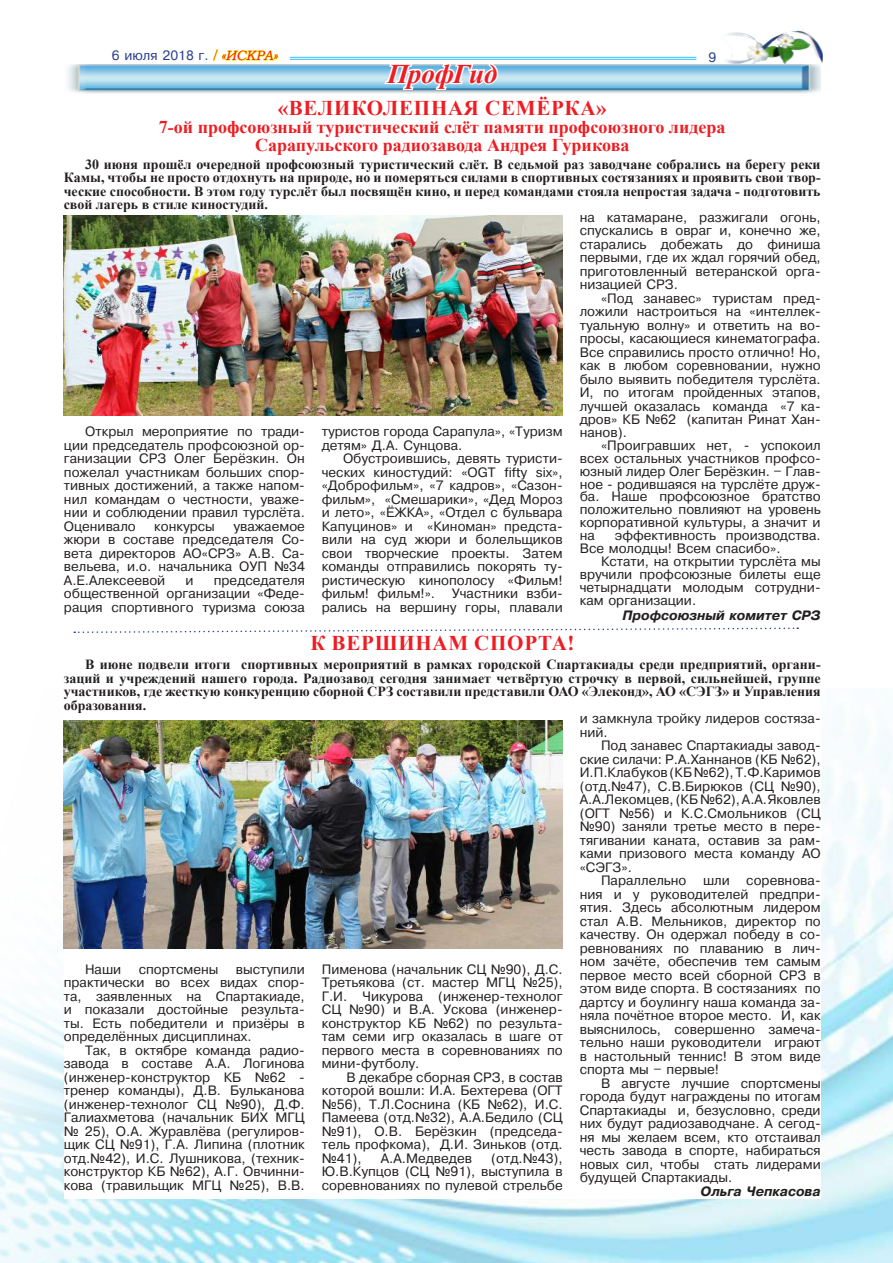
<style>
.page{position:relative;width:893px;height:1263px;background:#fff}
.page>*{position:absolute;margin:0;border:0;box-sizing:border-box;transform-origin:0 0}
.t1{font:italic 700 27px "Times New Roman";letter-spacing:-.01em;color:#ee1d23}
.t2{font:700 21px "Times New Roman";letter-spacing:.035em;color:#ee1d23}
.t3{font:700 18px/18px "Times New Roman";color:#ee1d23;text-align:center}
.t4{font:700 13.95px/13.5px "Times New Roman";color:#231f20;text-align:justify}
.t5{font:13.5px/13.5px "Pragmatica Cyrillic";color:#231f20;text-align:justify}
.t6{font:13.5px "Pragmatica Bold Italic Cyrillic";color:#231f20}
.t7{font:13.5px "Pragmatica Cyrillic";color:#253f8e}
.s1{font-family:"Times New Roman";font-size:15px;color:#ee1d23}
.s2{font-family:"Bookman Old Style";font-style:italic;color:#ee1d23}
</style>
<div class="page">
<img style="left:0;top:719px;width:893px;height:544px">
<hr style="left:290px;top:57px;width:406px;height:1px;background:#56cbf5">
<hr style="left:290px;top:59px;width:406px;height:1px;background:#56cbf5">
<svg style="left:213px;top:49px;width:65px;height:12px"></svg>
<img style="left:68px;top:64px;width:753px;height:30px">
<img style="left:725px;top:30px;width:98px;height:34px">
<div style="left:64px;top:561px;width:757px;height:638px;background:#fff"></div>
<svg style="left:382px;top:64px;width:118px;height:28px"></svg>
<svg style="left:74px;top:627px;width:724px;height:6px"></svg>
<img style="left:64px;top:721px;width:499px;height:227px">
<img style="left:64px;top:216px;width:499px;height:200px">
<p class="t7" style="left:112px;top:48px;width:167px">6 июля 2018 г. <span class="s1">/</span> <span class="s2">«ИСКРА»</span></p>
<p class="t7" style="left:708px;top:50px;width:9px">9</p>
<h1 class="t1" style="left:387px;top:55px;width:112px">ПрофГид</h1>
<h2 class="t2" style="left:278px;top:92px;width:330px">«ВЕЛИКОЛЕПНАЯ СЕМЁРКА»</h2>
<h3 class="t3" style="left:159px;top:117px;width:568px">7-ой профсоюзный туристический слёт памяти профсоюзного лидера<br>Сарапульского радиозавода Андрея Гурикова</h3>
<p class="t4" style="left:64px;top:157px;width:758px;text-indent:21px">30 июня прошёл очередной профсоюзный туристический слёт. В седьмой раз заводчане собрались на берегу реки Камы, чтобы не просто отдохнуть на природе, но и померяться силами в спортивных состязаниях и проявить свои твор&shy;ческие способности. В этом году турслёт был посвящён кино, и перед командами стояла непростая задача - подготовить свой лагерь в стиле киностудий.</p>
<p class="t5" style="left:64px;top:425px;width:242px;text-indent:21px">Открыл мероприятие по тради&shy;ции председатель профсоюзной ор&shy;ганизации СРЗ Олег Бер¸зкин. Он пожелал участникам больших спор&shy;тивных достижений, а также напом&shy;нил командам о честности, уваже&shy;нии и соблюдении правил турсл¸та.<br>Оценивало</p>
<p class="t5" style="left:64px;top:520px;width:242px;text-indent:169px">уважаемое жюри в составе председателя Со&shy;вета директоров АО«СРЗ» А.В. Са&shy;вельева, и.о. начальника ОУП ¹34<br>А.Е.Алексеевой</p>
<p class="t5" style="left:154px;top:520px;width:62px">конкурсы</p>
<p class="t5" style="left:64px;top:574px;width:242px;text-indent:150px">председателя общественной организации «Феде&shy;рация спортивного туризма союза</p>
<p class="t5" style="left:186px;top:574px;width:10px">и</p>
<p class="t5" style="left:322px;top:425px;width:242px">туристов города Сарапула», «Туризм детям» Д.А. Сунцова.</p>
<p class="t5" style="left:322px;top:452px;width:242px;text-indent:21px">Обустроившись, девять туристи&shy;ческих киностудий: «OGT fifty six», «Доброфильм», «7 кадров», «Сазон&shy;фильм», «Смешарики», «Дед Мороз и лето», «¨ЖКА», «Отдел с бульвара Капуцинов» и «Киноман» предста&shy;вили на суд жюри и болельщиков свои творческие проекты. Затем команды отправились покорять ту&shy;ристическую кинополосу «Фильм! фильм! фильм!». Участники взби&shy;рались на вершину горы, плавали</p>
<p class="t5" style="left:580px;top:210px;width:242px">на катамаране, разжигали огонь, спускались в овраг и, конечно же, старались добежать до финиша первыми, где их ждал горячий обед, приготовленный ветеранской орга&shy;низацией СРЗ.</p>
<p class="t5" style="left:580px;top:291px;width:242px;text-indent:21px">«Под занавес» туристам пред&shy;ложили настроиться на «интеллек&shy;туальную волну» и ответить на во&shy;просы, касающиеся кинематографа.<br>Все справились просто отлично! Но, как в любом соревновании, нужно было выявить победителя турсл¸та.<br>И, по итогам пройденных этапов, лучшей оказалась команда «7 ка&shy;дров» КБ ¹62 (капитан Ринат Хан&shy;нанов).</p>
<p class="t5" style="left:580px;top:439px;width:242px;line-height:12.9px;text-indent:21px">«Проигравших нет, - успокоил всех остальных участников профсо&shy;юзный лидер Олег Бер¸зкин. – Глав&shy;ное - родившаяся на турсл¸те друж&shy;ба. Наше профсоюзное братство положительно повлияют на уровень корпоративной культуры, а значит и на</p>
<p class="t5" style="left:580px;top:529px;width:242px;line-height:12.9px;text-indent:35px">эффективность производства.<br>Все молодцы! Всем спасибо».</p>
<p class="t5" style="left:580px;top:555px;width:242px;line-height:12.9px;text-indent:21px">Кстати, на открытии турсл¸та мы вручили профсоюзные билеты еще четырнадцати молодым сотрудни&shy;кам организации.</p>
<p class="t6" style="left:623px;top:608px;width:200px">Профсоюзный комитет СРЗ</p>
<h2 class="t2" style="left:310px;top:628px;width:265px">К ВЕРШИНАМ СПОРТА!</h2>
<p class="t4" style="left:64px;top:657px;width:758px;text-indent:21px">В июне подвели итоги спортивных мероприятий в рамках городской Спартакиады среди предприятий, органи&shy;заций и учреждений нашего города. Радиозавод сегодня занимает четвёртую строчку в первой, сильнейшей, группе участников, где жесткую конкуренцию сборной СРЗ составили представили ОАО «Элеконд», АО «СЭГЗ» и Управления образования.</p>
<p class="t5" style="left:580px;top:712px;width:242px">и замкнула тройку лидеров состяза&shy;ний.</p>
<p class="t5" style="left:580px;top:739px;width:242px;text-indent:21px">Под занавес Спартакиады завод&shy;ские силачи: Р.А.Ханнанов (КБ ¹62), И.П.Клабуков (КБ ¹62), Т.Ф.Каримов (отд.¹47), С.В.Бирюков (СЦ ¹90), А.А.Лекомцев, (КБ ¹62), А.А.Яковлев (ОГТ ¹56) и К.С.Смольников (СЦ ¹90) заняли третье место в пере&shy;тягивании каната, оставив за рам&shy;ками призового места команду АО «СЭГЗ».</p>
<p class="t5" style="left:580px;top:874px;width:242px;text-indent:21px">Параллельно шли соревнова&shy;ния и у руководителей предпри&shy;ятия. Здесь абсолютным лидером стал А.В. Мельников, директор по качеству. Он одержал победу в со&shy;ревнованиях по плаванию в лич&shy;ном зач¸те, обеспечив тем самым первое место всей сборной СРЗ в этом виде спорта. В состязаниях по дартсу и боулингу наша команда за&shy;няла поч¸тное второе место. И, как выяснилось, совершенно замеча&shy;тельно наши руководители играют в настольный теннис! В этом виде спорта мы – первые!</p>
<p class="t5" style="left:580px;top:1076px;width:242px;text-indent:21px">В августе лучшие спортсмены города будут награждены по итогам Спартакиады и, безусловно, среди них будут радиозаводчане. А сегод&shy;ня мы желаем всем, кто отстаивал честь завода в спорте, набираться новых сил, чтобы стать лидерами будущей Спартакиады.</p>
<p class="t6" style="left:701px;top:1184px;width:122px">Ольга Чепкасова</p>
<p class="t5" style="left:322px;top:963px;width:242px">Пименова (начальник СЦ ¹90), Д.С.<br>Третьякова (ст. мастер МГЦ ¹25), Г.И. Чикурова (инженер-технолог СЦ ¹90) и В.А. Ускова (инженер&shy;конструктор КБ ¹62) по результа&shy;там семи игр оказалась в шаге от первого места в соревнованиях по мини-футболу.</p>
<p class="t5" style="left:322px;top:1071px;width:242px;text-indent:25px">В декабре сборная СРЗ, в состав которой вошли: И.А. Бехтерева (ОГТ ¹56), Т.Л.Соснина (КБ ¹62), И.С.<br>Памеева (отд.¹32), А.А.Бедило (СЦ ¹91), О.В. Бер¸зкин (председа&shy;тель профкома), Д.И. Зиньков (отд.<br>¹41),</p>
<p class="t5" style="left:85px;top:963px;width:38px">Наши</p>
<p class="t5" style="left:139px;top:963px;width:81px">спортсмены</p>
<p class="t5" style="left:64px;top:963px;width:242px;text-indent:172px">выступили практически во всех видах спор&shy;та, заявленных на Спартакиаде, и показали достойные результа&shy;ты. Есть победители и приз¸ры в определ¸нных дисциплинах.</p>
<p class="t5" style="left:64px;top:1044px;width:242px;text-indent:21px">Так, в октябре команда радио&shy;завода в составе А.А. Логинова (инженер-конструктор КБ ¹62 - тренер команды), Д.В. Бульканова (инженер-технолог СЦ ¹90), Д.Ф.<br>Галиахметова (начальник БИХ МГЦ ¹ 25), О.А. Журавл¸ва (регулиров&shy;щик СЦ ¹91), Г.А. Липина (плотник отд.¹42), И.С. Лушникова, (техник&shy;конструктор КБ ¹62), А.Г. Овчинни&shy;кова (травильщик МГЦ ¹25), В.В.</p>
<p class="t5" style="left:322px;top:1152px;width:242px;text-indent:170px">(отд.¹43), Ю.В.Купцов (СЦ ¹91), выступила в соревнованиях по пулевой стрельбе</p>
<p class="t5" style="left:381px;top:1152px;width:93px">А.А.Медведев</p>
</div>
